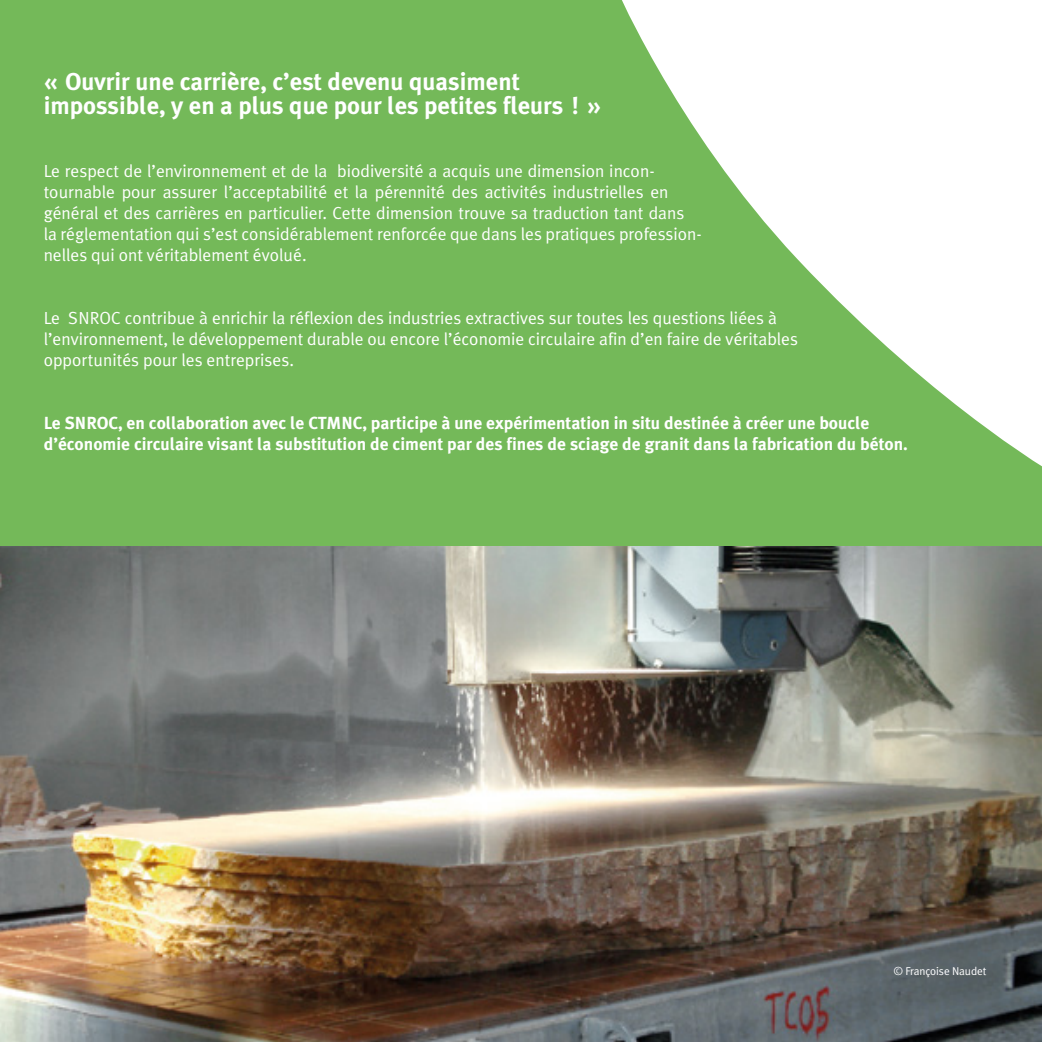
<style>
.page{position:relative;width:1042px;height:1042px;background:#74b959}
.page>*{position:absolute;margin:0;border:0;box-sizing:border-box;transform-origin:0 0}
.t1{font:700 24.5px/24.5px "Meta Plus";color:#fff}
.t2{font:17.5px/21px "Meta Plus Normal";color:#fff}
.t3{font:700 17.5px/21px "Meta Plus";color:#fff}
.t4{font:11.38px "Meta Plus Normal";letter-spacing:-.01em;color:#fff}
</style>
<div class="page">
<img style="left:0;top:547px;width:1042px;height:495px">
<svg style="left:622px;top:0;width:420px;height:467px;fill:#fff"></svg>
<h1 class="t1" style="left:44px;top:69px;width:558px">« Ouvrir une carrière, c’est devenu quasiment impossible, y en a plus que pour les petites fleurs ! »</h1>
<p class="t2" style="left:44px;top:160px;width:660px">Le respect de l’environnement et de la biodiversité a acquis une dimension incon&shy;tournable pour assurer l’acceptabilité et la pérennité des activités industrielles en général et des carrières en particulier. Cette dimension trouve sa traduction tant dans la réglementation qui s’est considérablement renforcée que dans les pratiques profession&shy;nelles qui ont véritablement évolué.</p>
<p class="t2" style="left:44px;top:307px;width:756px">Le SNROC contribue à enrichir la réflexion des industries extractives sur toutes les questions liées à l’environnement, le développement durable ou encore l’économie circulaire afin d’en faire de véritables opportunités pour les entreprises.</p>
<p class="t3" style="left:44px;top:412px;width:866px">Le SNROC, en collaboration avec le CTMNC, participe à une expérimentation in situ destinée à créer une boucle d’économie circulaire visant la substitution de ciment par des fines de sciage de granit dans la fabrication du béton.</p>
<p class="t4" style="left:894px;top:965px;width:94px">© Françoise Naudet</p>
</div>
